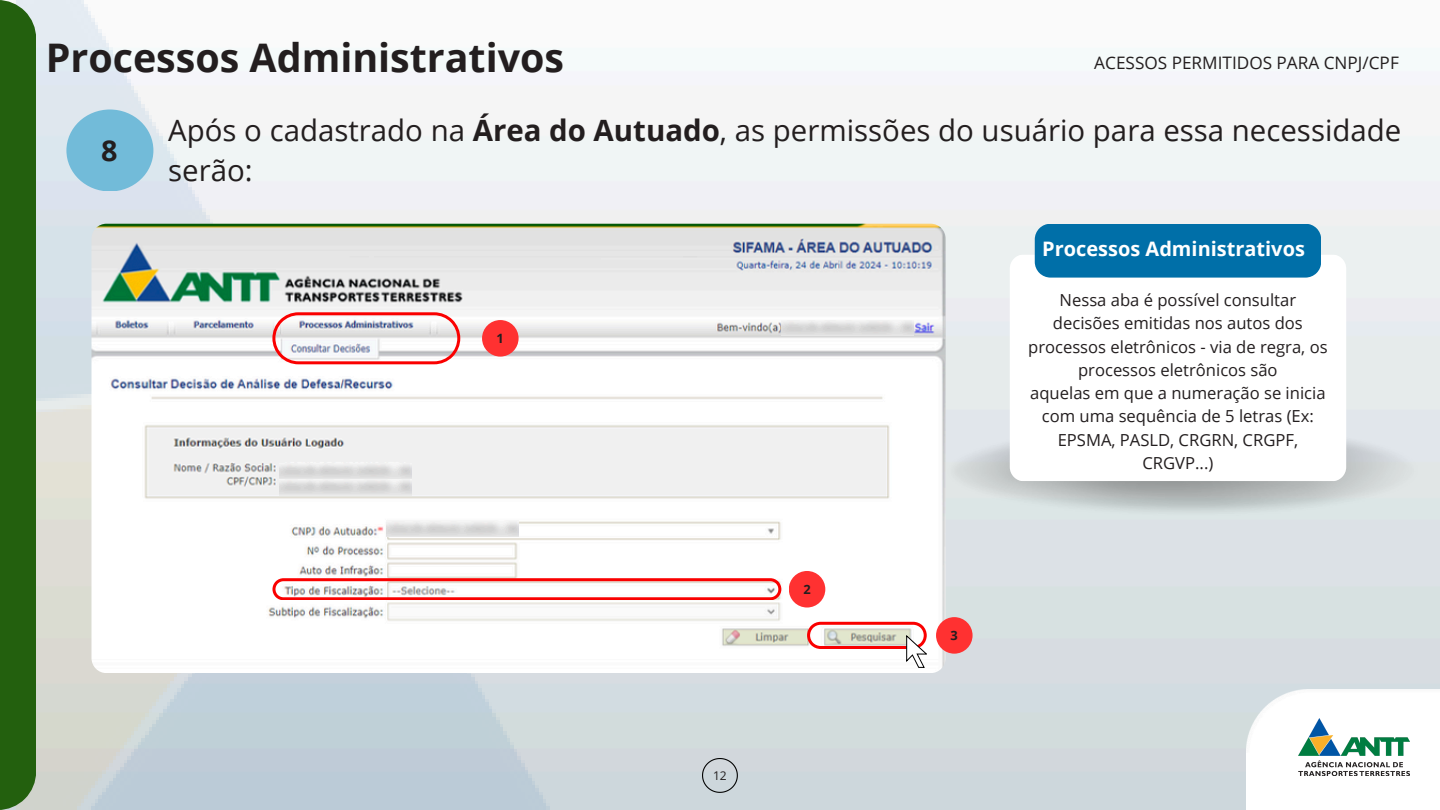
<style>
.page{position:relative;width:1440px;height:810px;background:#fff}
.page>*{position:absolute;margin:0;border:0;box-sizing:border-box;transform-origin:0 0}
.t1{font:700 39.4px "Open Sans";color:#231e1f}
.t2{font:29.4px/40.5px "Open Sans";color:#231e1f}
.t3{font:700 28.8px "Open Sans";color:#231e1f}
.t4{font:700 20px "Open Sans";color:#fff}
.t5{font:17.2px "Open Sans";color:#231e1f}
.t6{font:16.6px/23.2px "Open Sans";color:#231e1f;text-align:center}
.t7{font:700 12.8px "Open Sans";color:#231e1f}
.t8{font:12.1px "Open Sans";color:#231e1f}
.s1{font-weight:700}
</style>
<div class="page">
<img style="left:567px;top:135px;width:873px;height:675px">
<img style="left:1246px;top:690px;width:194px;height:120px">
<img style="left:1298px;top:719px;width:112px;height:56px">
<div style="left:0;top:0;width:36px;height:810px;background:#23600e"></div>
<div style="left:66px;top:110px;width:87px;height:81px;background:#72bbd9;border-radius:50%"></div>
<img style="left:91px;top:224px;width:855px;height:449px;border-radius:15px">
<svg style="left:272px;top:578px;width:509px;height:22px"></svg>
<svg style="left:807px;top:622px;width:120px;height:46px"></svg>
<svg style="left:272px;top:312px;width:188px;height:52px"></svg>
<div style="left:482px;top:320px;width:37px;height:37px;background:#ff3131;border-radius:50%"></div>
<div style="left:789px;top:571px;width:36px;height:37px;background:#ff3131;border-radius:50%"></div>
<div style="left:936px;top:617px;width:37px;height:37px;background:#ff3131;border-radius:50%"></div>
<img style="left:703px;top:758px;width:34px;height:35px">
<img style="left:946px;top:423px;width:475px;height:94px">
<svg style="left:1010px;top:255px;width:336px;height:226px"></svg>
<div style="left:1035px;top:224px;width:286px;height:54px;background:#006fa8"></div>
<img style="left:781px;top:320px;width:132px;height:16px">
<img style="left:280px;top:463px;width:132px;height:32px">
<img style="left:386px;top:521px;width:132px;height:15px">
<p class="t1" style="left:46px;top:29px;width:520px">Processos Administrativos</p>
<p class="t5" style="left:1094px;top:51px;width:306px">ACESSOS PERMITIDOS PARA CNPJ/CPF</p>
<h2 class="t3" style="left:101px;top:130px;width:18px">8</h2>
<h4 class="t2" style="left:168px;top:109px;width:1235px">Após o cadastrado na <span class="s1">Área do Autuado</span>, as permissões do usuário para essa necessidade serão:</h4>
<p class="t7" style="left:497px;top:329px;width:9px">1</p>
<p class="t7" style="left:803px;top:580px;width:9px">2</p>
<p class="t7" style="left:951px;top:626px;width:9px">3</p>
<h3 class="t4" style="left:1042px;top:234px;width:264px">Processos Administrativos</h3>
<p class="t6" style="left:1028px;top:288px;width:301px">Nessa aba é possível consultar decisões emitidas nos autos dos processos eletrônicos - via de regra, os processos eletrônicos são</p>
<p class="t6" style="left:1030px;top:381px;width:297px">aquelas em que a numeração se inicia com uma sequência de 5 letras (Ex:<br>EPSMA, PASLD, CRGRN, CRGPF,<br>CRGVP...)</p>
<p class="t8" style="left:713px;top:767px;width:15px">12</p>
</div>
